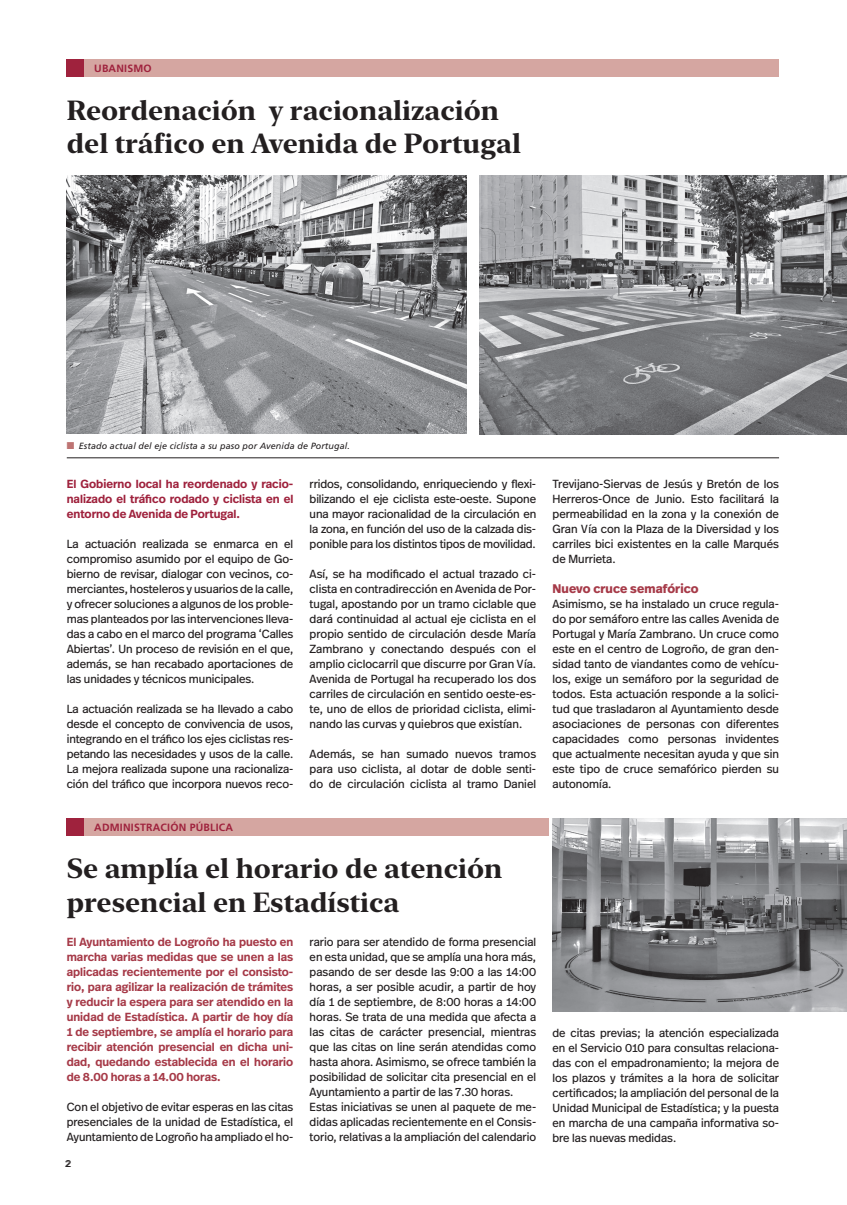
<style>
.page{position:relative;width:847px;height:1205px;background:#fff}
.page>*{position:absolute;margin:0;border:0;box-sizing:border-box;transform-origin:0 0}
.t1{font:700 27.5px/33.8px "New York Large";color:#231f20}
.t2{font:700 12.5px "Real Head Pro";letter-spacing:.01em;color:#a63a48}
.t3{font:11.75px/15px "Real Head Pro";color:#231f20;text-align:justify}
.t4{font:600 11.75px/15px "Real Head Pro";color:#a63a48;text-align:justify}
.t5{font:600 11.75px/15px "Real Head Pro";color:#9f223d;text-align:justify}
.t6{font:700 10.5px "Frutiger LT Std";letter-spacing:.02em;color:#9f223d}
.t7{font:9.38px "Arial";color:#231f20}
.t8{font:italic 9px "Frutiger LT Std";letter-spacing:.01em;color:#231f20}
.s1{color:#be7473}
</style>
<div class="page">
<div style="left:67px;top:818px;width:482px;height:17px;background:#d5a6a1"></div>
<div style="left:67px;top:60px;width:712px;height:17px;background:#d5a6a1"></div>
<div style="left:67px;top:818px;width:17px;height:17px;background:#9f223d"></div>
<div style="left:67px;top:60px;width:17px;height:17px;background:#9f223d"></div>
<img style="left:67px;top:175px;width:400px;height:259px">
<img style="left:479px;top:176px;width:367px;height:259px">
<hr style="left:67px;top:457px;width:712px;height:1px;background:#231f20">
<img style="left:552px;top:818px;width:294px;height:193px">
<p class="t6" style="left:94px;top:62px;width:59px">UBANISMO</p>
<h1 class="t1" style="left:67px;top:92px;width:456px">Reordenación y racionalización del tráfico en Avenida de Portugal</h1>
<p class="t8" style="left:67px;top:441px;width:285px"><span class="s1">■</span> Estado actual del eje ciclista a su paso por Avenida de Portugal.</p>
<p class="t5" style="left:67px;top:476px;width:228px">El Gobierno local ha reordenado y racio&shy;nalizado el tráfico rodado y ciclista en el entorno de Avenida de Portugal.</p>
<p class="t3" style="left:67px;top:536px;width:228px">La actuación realizada se enmarca en el compromiso asumido por el equipo de Go&shy;bierno de revisar, dialogar con vecinos, co&shy;merciantes, hosteleros y usuarios de la calle, y ofrecer soluciones a algunos de los proble&shy;mas planteados por las intervenciones lleva&shy;das a cabo en el marco del programa ‘Calles Abiertas’. Un proceso de revisión en el que, además, se han recabado aportaciones de las unidades y técnicos municipales.</p>
<p class="t3" style="left:67px;top:701px;width:228px">La actuación realizada se ha llevado a cabo desde el concepto de convivencia de usos, integrando en el tráfico los ejes ciclistas res&shy;petando las necesidades y usos de la calle.<br>La mejora realizada supone una racionaliza&shy;ción del tráfico que incorpora nuevos reco-</p>
<p class="t6" style="left:94px;top:821px;width:140px">ADMINISTRACIÓN PÚBLICA</p>
<p class="t3" style="left:310px;top:476px;width:228px">rridos, consolidando, enriqueciendo y flexi&shy;bilizando el eje ciclista este-oeste. Supone una mayor racionalidad de la circulación en la zona, en función del uso de la calzada dis&shy;ponible para los distintos tipos de movilidad.</p>
<p class="t3" style="left:310px;top:566px;width:228px">Así, se ha modificado el actual trazado ci&shy;clista en contradirección en Avenida de Por&shy;tugal, apostando por un tramo ciclable que dará continuidad al actual eje ciclista en el propio sentido de circulación desde María Zambrano y conectando después con el amplio ciclocarril que discurre por Gran Vía.<br>Avenida de Portugal ha recuperado los dos carriles de circulación en sentido oeste-es&shy;te, uno de ellos de prioridad ciclista, elimi&shy;nando las curvas y quiebros que existían.</p>
<p class="t3" style="left:310px;top:746px;width:228px">Además, se han sumado nuevos tramos para uso ciclista, al dotar de doble senti&shy;do de circulación ciclista al tramo Daniel</p>
<h1 class="t1" style="left:67px;top:850px;width:437px">Se amplía el horario de atención presencial en Estadística</h1>
<p class="t4" style="left:67px;top:934px;width:228px">El Ayuntamiento de Logroño ha puesto en marcha varias medidas que se unen a las aplicadas recientemente por el consisto&shy;rio, para agilizar la realización de trámites y reducir la espera para ser atendido en la unidad de Estadística. A partir de hoy día 1 de septiembre, se amplía el horario para recibir atención presencial en dicha uni&shy;dad, quedando establecida en el horario de 8.00 horas a 14.00 horas.</p>
<p class="t3" style="left:67px;top:1099px;width:228px">Con el objetivo de evitar esperas en las citas presenciales de la unidad de Estadística, el Ayuntamiento de Logroño ha ampliado el ho-</p>
<p class="t7" style="left:66px;top:1157px;width:7px">2</p>
<p class="t3" style="left:310px;top:934px;width:228px;text-align:left">rario para ser atendido de forma presencial en esta unidad, que se amplía una hora más, pasando de ser desde las 9:00 a las 14:00 horas, a ser posible acudir, a partir de hoy día 1 de septiembre, de 8:00 horas a 14:00 horas. Se trata de una medida que afecta a las citas de carácter presencial, mientras que las citas on line serán atendidas como hasta ahora. Asimismo, se ofrece también la posibilidad de solicitar cita presencial en el Ayuntamiento a partir de las 7.30 horas.<br>Estas iniciativas se unen al paquete de me&shy;didas aplicadas recientemente en el Consis&shy;torio, relativas a la ampliación del calendario</p>
<p class="t3" style="left:552px;top:476px;width:228px">Trevijano-Siervas de Jesús y Bretón de los Herreros-Once de Junio. Esto facilitará la permeabilidad en la zona y la conexión de Gran Vía con la Plaza de la Diversidad y los carriles bici existentes en la calle Marqués de Murrieta.</p>
<p class="t2" style="left:552px;top:580px;width:148px">Nuevo cruce semafórico</p>
<p class="t3" style="left:552px;top:596px;width:228px">Asimismo, se ha instalado un cruce regula&shy;do por semáforo entre las calles Avenida de Portugal y María Zambrano. Un cruce como este en el centro de Logroño, de gran den&shy;sidad tanto de viandantes como de vehícu&shy;los, exige un semáforo por la seguridad de todos. Esta actuación responde a la solici&shy;tud que trasladaron al Ayuntamiento desde asociaciones de personas con diferentes capacidades como personas invidentes que actualmente necesitan ayuda y que sin este tipo de cruce semafórico pierden su autonomía.</p>
<p class="t3" style="left:552px;top:1025px;width:228px">de citas previas; la atención especializada en el Servicio 010 para consultas relaciona&shy;das con el empadronamiento; la mejora de los plazos y trámites a la hora de solicitar certificados; la ampliación del personal de la Unidad Municipal de Estadística; y la puesta en marcha de una campaña informativa so&shy;bre las nuevas medidas.</p>
</div>
